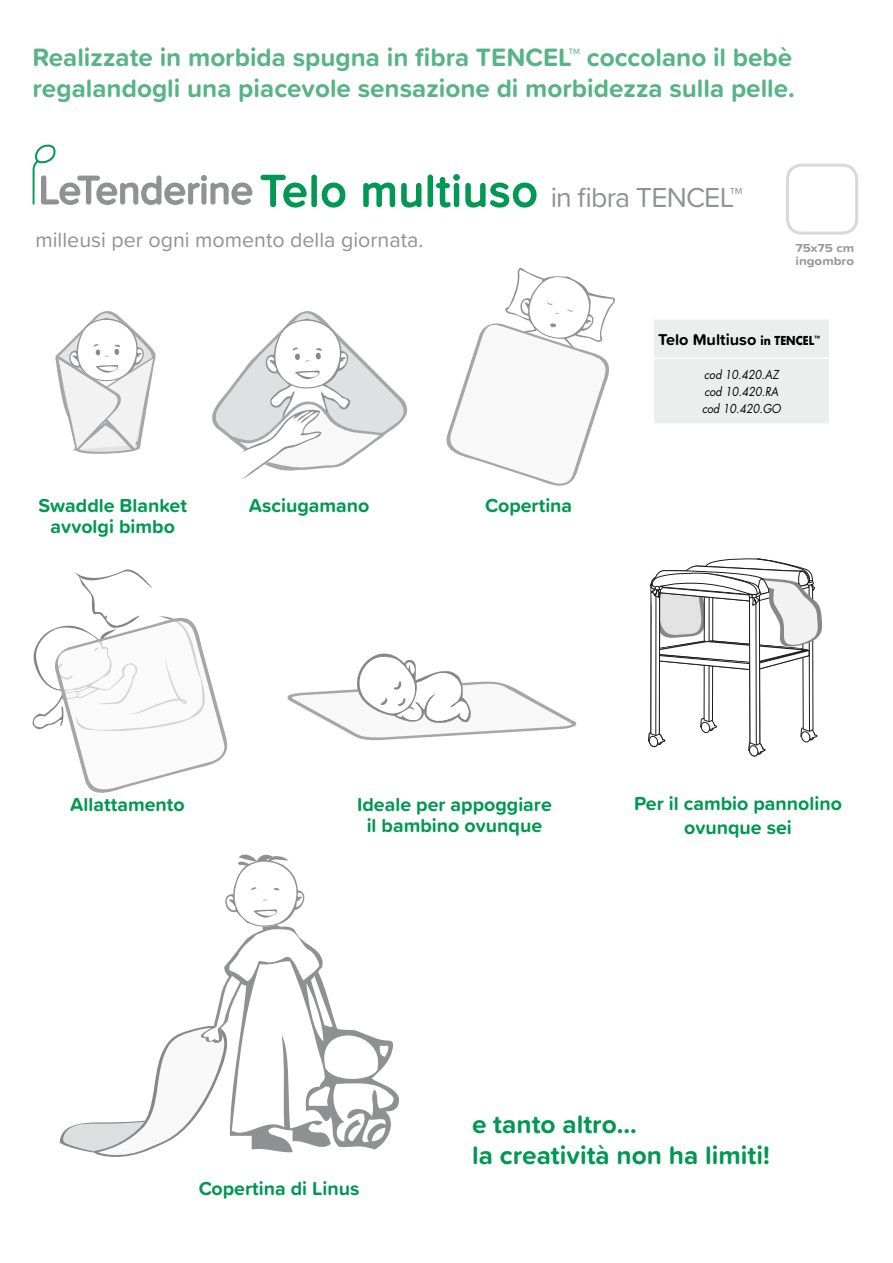
<style>
.page{position:relative;width:893px;height:1263px;background:#fff}
.page>*{position:absolute;margin:0;border:0;box-sizing:border-box;transform-origin:0 0}
.t1{font:28.5px "Proxima Soft";letter-spacing:-.03em;color:#8f9193}
.t2{font:700 26.25px/31.3px "Proxima Soft";color:#009853}
.t3{font:700 26.1px/31.3px "Proxima Soft";color:#57b486;text-align:right}
.t4{font:21.45px "Proxima Soft";color:#8f9193}
.t5{font:700 19.5px/21px "Proxima Soft";color:#009853;text-align:center}
.t6{font:700 16.35px "Proxima Soft";color:#000}
.t7{font:italic 12px/16.8px "Futura Std";color:#000;scale:.9 1}
.t8{font:700 12px/13.5px "Proxima Soft";color:#979595;scale:1.12 1}
.t9{font:700 7.05px "Futura Std";color:#000;scale:.9 1}
.s1{font-size:40.2px}
.s2{font-size:45.3px;color:#009853}
.s3{font-family:"Futura Std";font-size:12px}
</style>
<div class="page">
<svg style="left:55px;top:311px;width:101px;height:143px"></svg>
<svg style="left:212px;top:311px;width:195px;height:169px"></svg>
<svg style="left:446px;top:268px;width:169px;height:218px"></svg>
<svg style="left:287px;top:653px;width:290px;height:88px"></svg>
<svg style="left:260px;top:174px;width:47px;height:34px"></svg>
<div style="left:311px;top:175px;width:6px;height:32px;border:2px solid #009853;border-radius:2px"></div>
<svg style="left:321px;top:182px;width:25px;height:26px"></svg>
<svg style="left:363px;top:182px;width:59px;height:26px"></svg>
<div style="left:428px;top:175px;width:5px;height:32px;border:2px solid #009853;border-radius:2px"></div>
<svg style="left:436px;top:174px;width:101px;height:34px"></svg>
<svg style="left:33px;top:144px;width:220px;height:61px"></svg>
<div style="left:786px;top:164px;width:72px;height:71px;border:3px solid #dad8d8;border-radius:14px"></div>
<div style="left:654px;top:319px;width:175px;height:104px;background:#eceded"></div>
<hr style="left:654px;top:357px;width:175px;height:2px;background:#fff">
<svg style="left:60px;top:854px;width:339px;height:303px"></svg>
<svg style="left:32px;top:569px;width:196px;height:224px"></svg>
<svg style="left:648px;top:558px;width:174px;height:199px"></svg>
<h3 class="t3" style="left:33px;top:40px;width:764px">™ coccolano il bebè<br>regalandogli una piacevole sensazione di morbidezza sulla pelle.</h3>
<h3 class="t3" style="left:33px;top:40px;width:461px">Realizzate in morbida spugna in fibra TENCEL</h3>
<h1 class="t1" style="left:39px;top:176px;width:705px"><span class="s1">LeTenderine</span> <span class="s2">Telo multiuso</span> in fibra tencel™</h1>
<p class="t4" style="left:35px;top:224px;width:389px">milleusi per ogni momento della giornata.</p>
<p class="t8" style="left:795px;top:240px;width:54px">75x75 cm ingombro</p>
<p class="t5" style="left:38px;top:494px;width:150px">Swaddle Blanket avvolgi bimbo</p>
<p class="t5" style="left:249px;top:494px;width:122px">Asciugamano</p>
<p class="t5" style="left:485px;top:494px;width:89px">Copertina</p>
<p class="t6" style="left:658px;top:327px;width:130px">Telo Multiuso <span class="s3">in TENCEL</span></p>
<p class="t9" style="left:814px;top:333px;width:8px">™</p>
<p class="t7" style="left:702px;top:366px;width:89px">cod 10.420.AZ cod 10.420.RA cod 10.420.GO</p>
<p class="t5" style="left:70px;top:794px;width:116px">Allattamento</p>
<p class="t5" style="left:357px;top:794px;width:196px">Ideale per appoggiare il bambino ovunque</p>
<p class="t5" style="left:634px;top:791px;width:210px;line-height:23.4px">Per il cambio pannolino ovunque sei</p>
<p class="t5" style="left:199px;top:1177px;width:162px">Copertina di Linus</p>
<h2 class="t2" style="left:472px;top:1107px;width:299px">e tanto altro...<br>la creatività non ha limiti!</h2>
</div>
